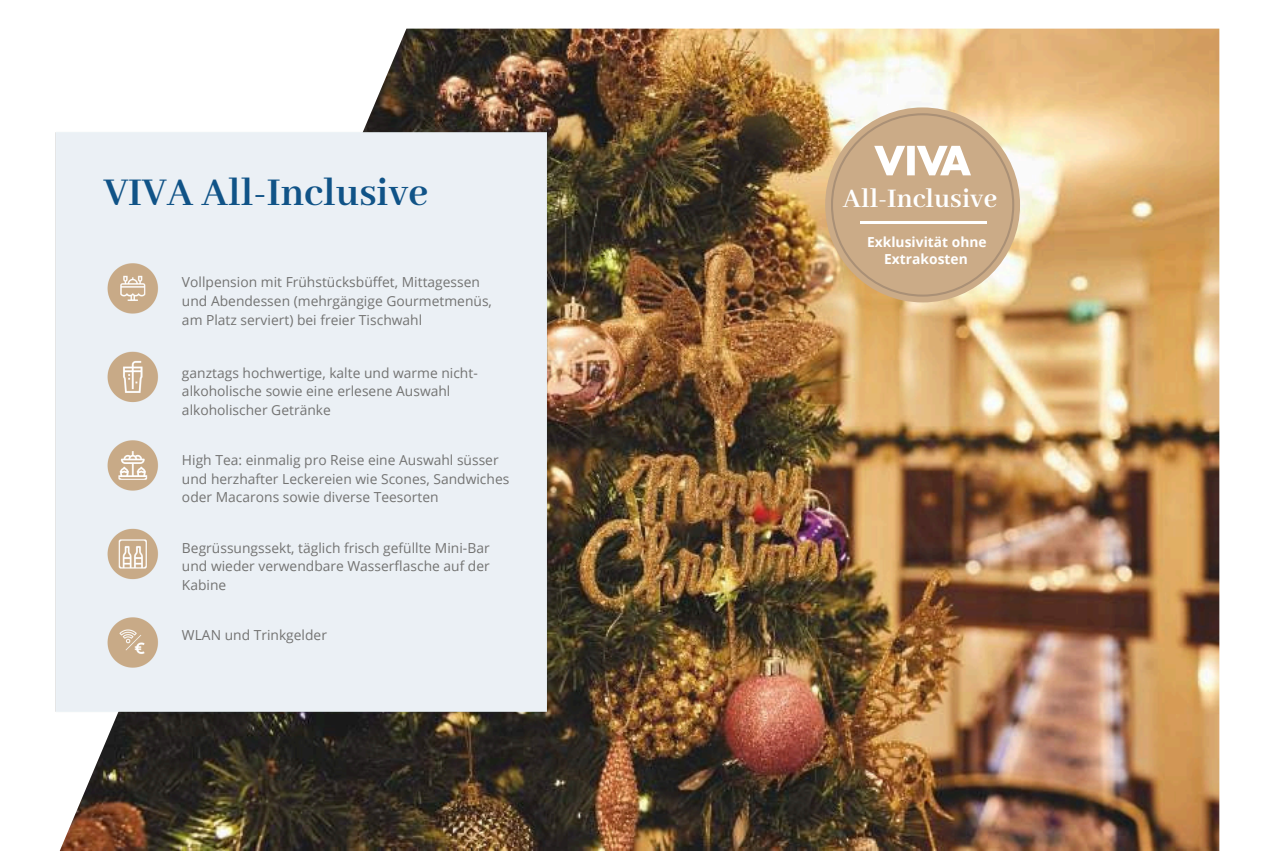
<style>
.page{position:relative;width:1276px;height:851px;background:#fff}
.page>*{position:absolute;margin:0;border:0;box-sizing:border-box;transform-origin:0 0}
.t1{font:700 42.75px "Abhaya Libre";color:#105387}
.t2{font:700 29.1px "Abhaya Libre";color:#fff}
.t3{font:13.8px/18.6px "Open Sans";color:#737372}
.t4{font:700 13.8px "Open Sans";color:#fff}
</style>
<div class="page">
<img style="left:60px;top:29px;width:1159px;height:821px">
<img style="left:55px;top:125px;width:499px;height:593px">
<div style="left:825px;top:107px;width:195px;height:195px;background:#cbab87;border-radius:50%"></div>
<svg style="left:831px;top:113px;width:183px;height:183px"></svg>
<h2 class="t1" style="left:104px;top:169px;width:326px">VIVA All-Inclusive</h2>
<h1 class="t3" style="left:182px;top:272px;width:311px">Vollpension mit Frühstücksbüffet, Mittagessen und Abendessen (mehrgängige Gourmetmenüs, am Platz serviert) bei freier Tischwahl</h1>
<h3 class="t3" style="left:182px;top:363px;width:297px">ganztags hochwertige, kalte und warme nicht&shy;alkoholische sowie eine erlesene Auswahl alkoholischer Getränke</h3>
<p class="t3" style="left:182px;top:450px;width:329px">High Tea: einmalig pro Reise eine Auswahl süsser und herzhafter Leckereien wie Scones, Sandwiches oder Macarons sowie diverse Teesorten</p>
<p class="t3" style="left:182px;top:538px;width:309px;text-align:justify">Begrüssungssekt, täglich frisch gefüllte Mini-Bar und wieder verwendbare Wasserflasche auf der Kabine</p>
<h3 class="t3" style="left:182px;top:625px;width:147px">WLAN und Trinkgelder</h3>
<p class="t2" style="left:843px;top:183px;width:156px">All-Inclusive</p>
<p class="t4" style="left:867px;top:232px;width:121px">Exklusivität ohne</p>
<p class="t4" style="left:884px;top:249px;width:85px">Extrakosten</p>
</div>
